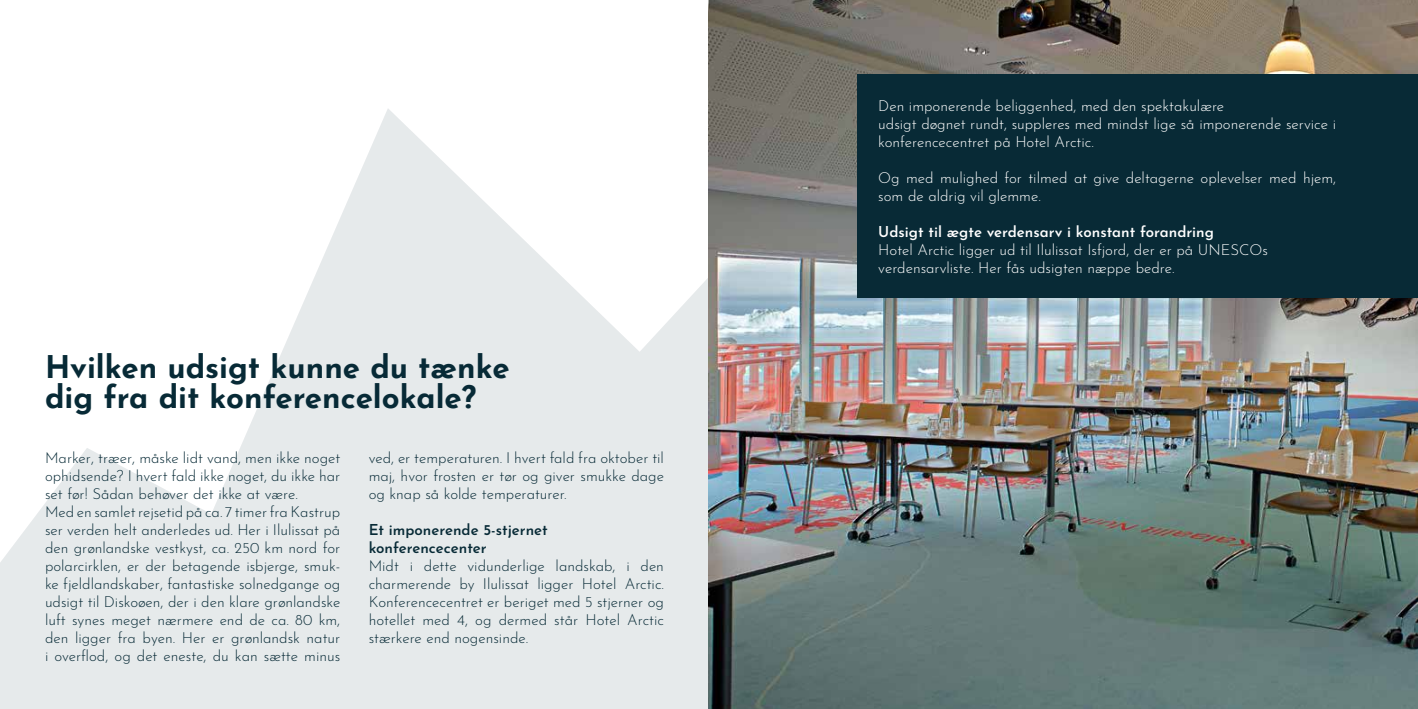
<style>
.page{position:relative;width:1418px;height:709px;background:#fff}
.page>*{position:absolute;margin:0;border:0;box-sizing:border-box;transform-origin:0 0}
.t1{font:700 31.25px/30px "Josefin Sans";color:#072a36}
.t2{font:300 15px/18px "Josefin Sans";color:#072a36;text-align:justify}
.t3{font:300 15px/18px "Josefin Sans";color:#fff}
.t4{font:600 15px "Josefin Sans";color:#fff}
.t5{font:600 15px/18px "Josefin Sans";color:#072a36}
</style>
<div class="page">
<svg style="left:0;top:108px;width:709px;height:601px;fill:#e6eaeb"></svg>
<img style="left:709px;top:0;width:708px;height:709px">
<div style="left:857px;top:74px;width:560px;height:224px;background:#082a36"></div>
<h1 class="t1" style="left:45px;top:347px;width:466px">Hvilken udsigt kunne du tænke dig fra dit konferencelokale?</h1>
<p class="t2" style="left:45px;top:447px;width:297px;text-align:left">Marker, træer, måske lidt vand, men ikke noget ophidsende? I hvert fald ikke noget, du ikke har set før! Sådan behøver det ikke at være.<br>Med en samlet rejsetid på ca. 7 timer fra Kastrup ser verden helt anderledes ud. Her i Ilulissat på den grønlandske vestkyst, ca. 250 km nord for polarcirklen, er der betagende isbjerge, smuk&shy;ke fjeldlandskaber, fantastiske solnedgange og udsigt til Diskoøen, der i den klare grønlandske luft synes meget nærmere end de ca. 80 km, den ligger fra byen. Her er grønlandsk natur i overflod, og det eneste, du kan sætte minus</p>
<p class="t2" style="left:369px;top:447px;width:297px">ved, er temperaturen. I hvert fald fra oktober til maj, hvor frosten er tør og giver smukke dage og knap så kolde temperaturer.</p>
<p class="t5" style="left:369px;top:518px;width:181px">Et imponerende 5-stjernet konferencecenter</p>
<p class="t2" style="left:369px;top:555px;width:297px">Midt i dette vidunderlige landskab, i den charmerende by Ilulissat ligger Hotel Arctic.<br>Konferencecentret er beriget med 5 stjerner og hotellet med 4, og dermed står Hotel Arctic stærkere end nogensinde.</p>
<p class="t3" style="left:878px;top:95px;width:459px">Den imponerende beliggenhed, med den spektakulære<br>udsigt døgnet rundt, suppleres med mindst lige så imponerende service i konferencecentret på Hotel Arctic.</p>
<p class="t3" style="left:878px;top:167px;width:459px">Og med mulighed for tilmed at give deltagerne oplevelser med hjem, som de aldrig vil glemme.</p>
<p class="t4" style="left:878px;top:218px;width:337px">Udsigt til ægte verdensarv i konstant forandring</p>
<p class="t3" style="left:878px;top:239px;width:391px">Hotel Arctic ligger ud til Ilulissat Isfjord, der er på UNESCOs verdensarvliste. Her fås udsigten næppe bedre.</p>
</div>
